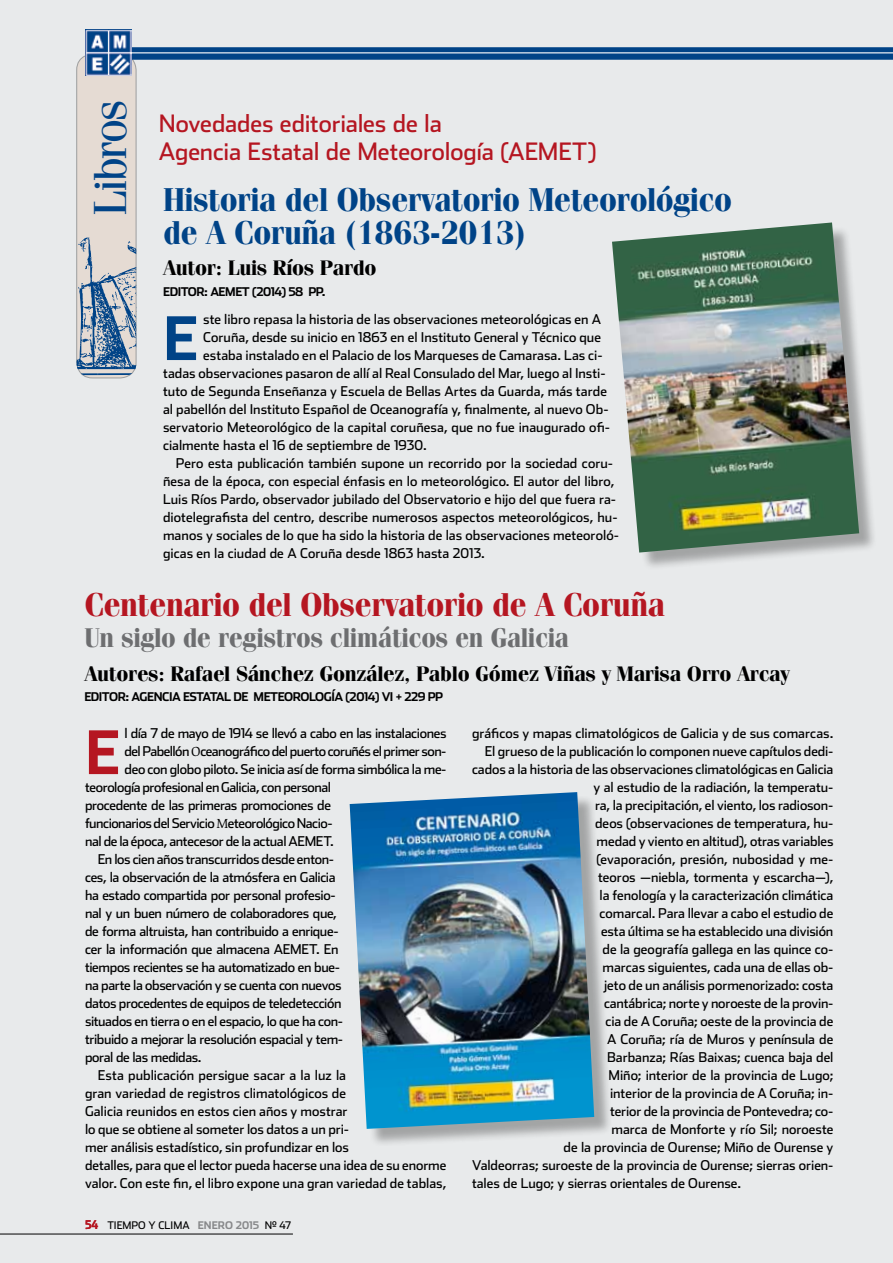
<style>
.page{position:relative;width:893px;height:1263px;background:#e8eaeb}
.page>*{position:absolute;margin:0;border:0;box-sizing:border-box;transform-origin:0 0}
.t1{font:700 59.7px "Stainless";color:#004387}
.t2{font:700 59.7px "Stainless";color:#b51621}
.t3{font:46.35px "Fenice Std";letter-spacing:-.045em;color:#004387}
.t4{font:700 33px/33px "Fenice Std";letter-spacing:-.02em;color:#004387;scale:.95 1}
.t5{font:700 33px "Fenice Std";letter-spacing:-.02em;color:#b51621;scale:.95 1}
.t6{font:700 27px "Fenice Std";letter-spacing:-.02em;color:#6d6e70;scale:.95 1}
.t7{font:24px/28.5px "Stainless";letter-spacing:-.005em;color:#b51621}
.t8{font:700 21px "Fenice Std";letter-spacing:-.02em;color:#000}
.t9{font:13.5px "Stainless";letter-spacing:-.005em;color:#000}
.t10{font:13.5px "Stainless";letter-spacing:-.03em;color:#000}
.t11{font:13.5px "Stainless";letter-spacing:-.025em;color:#000}
.t12{font:13.5px "Stainless";letter-spacing:-.04em;color:#000}
.t13{font:13.5px "Stainless";letter-spacing:-.035em;color:#000}
.t14{font:700 12px "Stainless";letter-spacing:-.04em;color:#000}
.t15{font:10.5px "Stainless";color:#000}
.t16{font:700 10.5px "Stainless";color:#87888a}
.s1{font-family:"Slimbach Std"}
.s2{font-family:"Stainless Cond";font-weight:700;font-size:12px;color:#b51621}
.s3{font-weight:700;color:#87888a}
.s4{font-weight:400;color:#000}
</style>
<div class="page">
<svg style="left:77px;top:54px;width:59px;height:324px;background:#bdc1c6"></svg>
<div style="left:77px;top:54px;width:59px;height:324px;border:1px solid #9c9e9f;border-radius:16px"></div>
<div style="left:614px;top:225px;width:263px;height:345px;background:#000;opacity:.3"></div>
<img style="left:612px;top:222px;width:247px;height:330px">
<div style="left:85px;top:47px;width:808px;height:12px;background:#004387"></div>
<hr style="left:130px;top:52px;width:763px;height:1px;background:#fff">
<hr style="left:0;top:1234px;width:293px;height:1px;background:#000">
<div style="left:352px;top:794px;width:260px;height:353px;background:#000;opacity:.3"></div>
<img style="left:350px;top:792px;width:244px;height:337px">
<h2 class="t3" style="left:82px;top:216px;width:118px;rotate:-90deg">Libros</h2>
<h3 class="t7" style="left:159px;top:109px;width:439px">Novedades editoriales de la<br>Agencia Estatal de Meteorología (AEMET)</h3>
<h3 class="t4" style="left:163px;top:183px;width:601px">Historia del Observatorio Meteorológico de A Coruña (1863-2013)</h3>
<h3 class="t8" style="left:163px;top:255px;width:215px">Autor: Luis Ríos Pardo</h3>
<p class="t14" style="left:163px;top:285px;width:164px">EDITOR: AEMET (2014) 58 PP.</p>
<h1 class="t1" style="left:163px;top:303px;width:31px">E</h1>
<p class="t9" style="left:203px;top:311px;width:399px">ste libro repasa la historia de las observaciones meteorológicas en A</p>
<p class="t9" style="left:203px;top:329px;width:399px">Coruña, desde su inicio en 1863 en el Instituto General y Técnico que</p>
<p class="t9" style="left:203px;top:347px;width:401px">estaba instalado en el Palacio de los Marqueses de Camarasa. Las ci-</p>
<p class="t9" style="left:163px;top:365px;width:444px">tadas observaciones pasaron de allí al Real Consulado del Mar, luego al Insti-</p>
<p class="t9" style="left:163px;top:383px;width:445px">tuto de Segunda Enseñanza y Escuela de Bellas Artes da Guarda, más tarde</p>
<p class="t9" style="left:163px;top:401px;width:447px">al pabellón del Instituto Español de Oceanografía y, finalmente, al nuevo Ob-</p>
<p class="t9" style="left:163px;top:419px;width:448px">servatorio Meteorológico de la capital coruñesa, que no fue inaugurado ofi-</p>
<p class="t9" style="left:163px;top:437px;width:265px">cialmente hasta el 16 de septiembre de 1930.</p>
<p class="t9" style="left:176px;top:455px;width:439px">Pero esta publicación también supone un recorrido por la sociedad coru-</p>
<p class="t9" style="left:163px;top:473px;width:453px">ñesa de la época, con especial énfasis en lo meteorológico. El autor del libro,</p>
<p class="t9" style="left:163px;top:491px;width:455px">Luis Ríos Pardo, observador jubilado del Observatorio e hijo del que fuera ra-</p>
<p class="t9" style="left:163px;top:509px;width:456px">diotelegrafista del centro, describe numerosos aspectos meteorológicos, hu-</p>
<p class="t9" style="left:163px;top:527px;width:458px">manos y sociales de lo que ha sido la historia de las observaciones meteoroló-</p>
<p class="t9" style="left:163px;top:545px;width:323px">gicas en la ciudad de A Coruña desde 1863 hasta 2013.</p>
<h3 class="t5" style="left:84px;top:584px;width:613px">Centenario del Observatorio de A Coruña</h3>
<h3 class="t6" style="left:84px;top:621px;width:512px">Un siglo de registros climáticos en Galicia</h3>
<h3 class="t8" style="left:84px;top:661px;width:707px">Autores: Rafael Sánchez González, Pablo Gómez Viñas y Marisa Orro Arcay</h3>
<p class="t14" style="left:84px;top:690px;width:352px">EDITOR: AGENCIA ESTATAL DE METEOROLOGÍA (2014) VI + 229 PP</p>
<h1 class="t2" style="left:85px;top:717px;width:31px">E</h1>
<p class="t10" style="left:125px;top:725px;width:323px">l día 7 de mayo de 1914 se llevó a cabo en las instalaciones</p>
<p class="t12" style="left:125px;top:743px;width:323px">del Pabellón <span class="s1">O</span>ceanográfico del puerto coruñés el primer son-</p>
<p class="t10" style="left:125px;top:761px;width:323px">deo con globo piloto. Se inicia así de forma simbólica la me-</p>
<p class="t10" style="left:85px;top:779px;width:247px">teorología profesional en Galicia, con personal</p>
<p class="t11" style="left:85px;top:797px;width:247px">procedente de las primeras promociones de</p>
<p class="t13" style="left:85px;top:815px;width:249px">funcionarios del Servicio <span class="s1">M</span>eteorológico Nacio-</p>
<p class="t10" style="left:85px;top:833px;width:250px">nal de la época, antecesor de la actual AEMET.</p>
<p class="t10" style="left:98px;top:851px;width:238px">En los cien años transcurridos desde enton-</p>
<p class="t10" style="left:85px;top:869px;width:252px">ces, la observación de la atmósfera en Galicia</p>
<p class="t11" style="left:85px;top:887px;width:252px">ha estado compartida por personal profesio-</p>
<p class="t10" style="left:85px;top:905px;width:253px">nal y un buen número de colaboradores que,</p>
<p class="t10" style="left:85px;top:923px;width:255px">de forma altruista, han contribuido a enrique-</p>
<p class="t9" style="left:85px;top:941px;width:255px">cer la información que almacena AEMET. En</p>
<p class="t10" style="left:85px;top:959px;width:257px">tiempos recientes se ha automatizado en bue-</p>
<p class="t10" style="left:85px;top:977px;width:258px">na parte la observación y se cuenta con nuevos</p>
<p class="t10" style="left:85px;top:995px;width:258px">datos procedentes de equipos de teledetección</p>
<p class="t10" style="left:85px;top:1013px;width:259px">situados en tierra o en el espacio, lo que ha con-</p>
<p class="t10" style="left:85px;top:1031px;width:259px">tribuido a mejorar la resolución espacial y tem-</p>
<p class="t10" style="left:85px;top:1049px;width:118px">poral de las medidas.</p>
<p class="t9" style="left:98px;top:1067px;width:250px">Esta publicación persigue sacar a la luz la</p>
<p class="t9" style="left:85px;top:1085px;width:262px">gran variedad de registros climatológicos de</p>
<p class="t9" style="left:85px;top:1103px;width:264px">Galicia reunidos en estos cien años y mostrar</p>
<p class="t9" style="left:85px;top:1121px;width:266px">lo que se obtiene al someter los datos a un pri-</p>
<p class="t9" style="left:85px;top:1139px;width:265px">mer análisis estadístico, sin profundizar en los</p>
<p class="t9" style="left:85px;top:1157px;width:363px">detalles, para que el lector pueda hacerse una idea de su enorme</p>
<p class="t9" style="left:85px;top:1175px;width:363px">valor. Con este fin, el libro expone una gran variedad de tablas,</p>
<p class="t15" style="left:85px;top:1219px;width:121px"><span class="s2">54</span> TIEMPO Y CLIMA <span class="s3">ENERO</span></p>
<p class="t16" style="left:236px;top:1219px;width:57px">2015 <span class="s4">Nº 47</span></p>
<p class="t9" style="left:472px;top:725px;width:363px">gráficos y mapas climatológicos de Galicia y de sus comarcas.</p>
<p class="t9" style="left:485px;top:743px;width:350px">El grueso de la publicación lo componen nueve capítulos dedi-</p>
<p class="t9" style="left:472px;top:761px;width:363px">cados a la historia de las observaciones climatológicas en Galicia</p>
<p class="t9" style="left:594px;top:779px;width:241px">y al estudio de la radiación, la temperatu-</p>
<p class="t9" style="left:595px;top:797px;width:240px">ra, la precipitación, el viento, los radioson-</p>
<p class="t9" style="left:595px;top:815px;width:240px">deos (observaciones de temperatura, hu-</p>
<p class="t9" style="left:597px;top:833px;width:238px">medad y viento en altitud), otras variables</p>
<p class="t9" style="left:597px;top:851px;width:238px">(evaporación, presión, nubosidad y me-</p>
<p class="t9" style="left:598px;top:869px;width:237px">teoros —niebla, tormenta y escarcha—),</p>
<p class="t9" style="left:600px;top:887px;width:235px">la fenología y la caracterización climática</p>
<p class="t9" style="left:600px;top:905px;width:235px">comarcal. Para llevar a cabo el estudio de</p>
<p class="t9" style="left:601px;top:923px;width:234px">esta última se ha establecido una división</p>
<p class="t9" style="left:603px;top:941px;width:232px">de la geografía gallega en las quince co-</p>
<p class="t9" style="left:603px;top:959px;width:232px">marcas siguientes, cada una de ellas ob-</p>
<p class="t9" style="left:604px;top:977px;width:231px">jeto de un análisis pormenorizado: costa</p>
<p class="t9" style="left:604px;top:995px;width:231px">cantábrica; norte y noroeste de la provin-</p>
<p class="t9" style="left:606px;top:1013px;width:229px">cia de A Coruña; oeste de la provincia de</p>
<p class="t9" style="left:607px;top:1031px;width:228px">A Coruña; ría de Muros y península de</p>
<p class="t9" style="left:607px;top:1049px;width:228px">Barbanza; Rías Baixas; cuenca baja del</p>
<p class="t9" style="left:609px;top:1067px;width:226px">Miño; interior de la provincia de Lugo;</p>
<p class="t9" style="left:610px;top:1085px;width:225px">interior de la provincia de A Coruña; in-</p>
<p class="t9" style="left:610px;top:1103px;width:225px">terior de la provincia de Pontevedra; co-</p>
<p class="t9" style="left:612px;top:1121px;width:223px">marca de Monforte y río Sil; noroeste</p>
<p class="t9" style="left:564px;top:1139px;width:271px">de la provincia de Ourense; Miño de Ourense y</p>
<p class="t9" style="left:472px;top:1157px;width:363px">Valdeorras; suroeste de la provincia de Ourense; sierras orien-</p>
<p class="t9" style="left:472px;top:1175px;width:271px">tales de Lugo; y sierras orientales de Ourense.</p>
</div>
